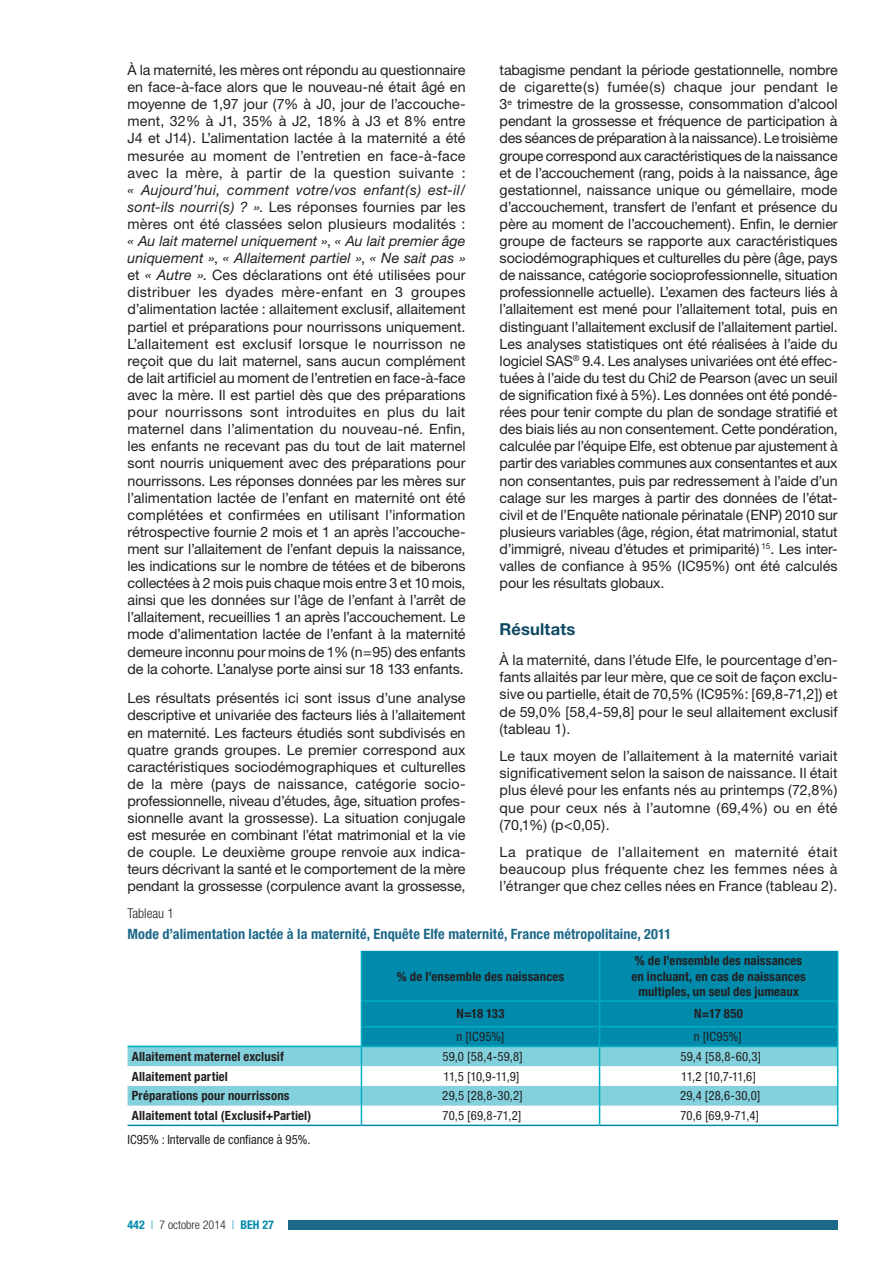
<style>
.page{position:relative;width:893px;height:1263px;background:#fff}
.page>*{position:absolute;margin:0;border:0;box-sizing:border-box;transform-origin:0 0}
.t1{font:700 16.5px "Helvetica Neue";color:#0b4660}
.t2{font:14.25px/17.1px "Helvetica Neue";color:#231f20;text-align:justify}
.t3{font:700 condensed 14.25px "Helvetica Neue LT Std";letter-spacing:.01em;color:#1c6889}
.t4{font:300 condensed 13.5px "Helvetica Neue LT Std";color:#231f20}
.t5{font:700 condensed 12.75px/15.3px "Helvetica Neue LT Std";letter-spacing:.015em;color:#231f20;text-align:center}
.t6{font:condensed 12.75px "Helvetica Neue LT Std";letter-spacing:.005em;color:#231f20}
.t7{font:300 condensed 12px "Helvetica Neue LT Std";color:#231f20}
.s1{font-style:italic}
.s2{font-family:"Helvetica Neue";font-weight:700;color:#008aac}
.s3{color:#008aac}
</style>
<div class="page">
<div style="left:279px;top:1220px;width:559px;height:10px;background:#1c6889"></div>
<div style="left:276px;top:1219px;width:12px;height:12px;background:#fff"></div>
<div style="left:362px;top:951px;width:475px;height:49px;background:#008aac"></div>
<hr style="left:128px;top:1124px;width:233px;height:2px;background:#008aac">
<hr style="left:361px;top:1124px;width:239px;height:2px;background:#008aac">
<hr style="left:600px;top:1124px;width:238px;height:2px;background:#008aac">
<hr style="left:361px;top:951px;width:1px;height:49px;background:#00aec4">
<hr style="left:599px;top:951px;width:1px;height:49px;background:#00aec4">
<hr style="left:837px;top:951px;width:1px;height:49px;background:#00aec4">
<svg style="left:128px;top:1002px;width:710px;height:122px"></svg>
<hr style="left:361px;top:1026px;width:239px;height:1px;background:#00aec4">
<hr style="left:600px;top:1026px;width:238px;height:1px;background:#00aec4">
<hr style="left:128px;top:1046px;width:233px;height:1px;background:#00aec4">
<hr style="left:361px;top:1046px;width:239px;height:1px;background:#00aec4">
<hr style="left:600px;top:1046px;width:238px;height:1px;background:#00aec4">
<hr style="left:361px;top:1000px;width:239px;height:2px;background:#00aec4">
<hr style="left:600px;top:1000px;width:238px;height:2px;background:#00aec4">
<p class="t2" style="left:128px;top:61px;width:340px">À la maternité, les mères ont répondu au questionnaire en face-à-face alors que le nouveau-né était âgé en moyenne de 1,97 jour (7% à J0, jour de l’accouche&shy;ment, 32% à J1, 35% à J2, 18% à J3 et 8% entre J4 et J14). L’alimentation lactée à la maternité a été mesurée au moment de l’entretien en face-à-face avec la mère, à partir de la question suivante :</p>
<p class="t2" style="left:128px;top:181px;width:340px"><span class="s1">« Aujourd’hui, comment votre/vos enfant(s) est-il/ sont-ils nourri(s) ? »</span>. Les réponses fournies par les mères ont été classées selon plusieurs modalités : <span class="s1">« Au lait maternel uniquement »</span>, <span class="s1">« Au lait premier âge uniquement »</span>, <span class="s1">« Allaitement partiel »</span>, <span class="s1">« Ne sait pas » </span>et <span class="s1">« Autre »</span>. Ces déclarations ont été utilisées pour distribuer les dyades mère-enfant en 3 groupes d’alimentation lactée : allaitement exclusif, allaitement partiel et préparations pour nourrissons uniquement.<br>L’allaitement est exclusif lorsque le nourrisson ne reçoit que du lait maternel, sans aucun complément de lait artificiel au moment de l’entretien en face-à-face avec la mère. I l est partiel dès que des préparations pour nourrissons sont introduites en plus du lait maternel dans l’alimentation du nouveau-né. Enfin, les enfants ne recevant pas du tout de lait maternel sont nourris uniquement avec des préparations pour nourrissons. Les réponses données par les mères sur l’alimentation lactée de l’enfant en maternité ont été complétées et confirmées en utilisant l’information rétrospective fournie 2 mois et 1 an après l’accouche&shy;ment sur l’allaitement de l’enfant depuis la naissance, les indications sur le nombre de tétées et de biberons collectées à 2 mois puis chaque mois entre 3 et 10 mois, ainsi que les données sur l’âge de l’enfant à l’arrêt de l’allaitement, recueillies 1 an après l’accouchement. Le mode d’alimentation lactée de l’enfant à la maternité demeure inconnu pour moins de 1% (n=95) des enfants de la cohorte. L’analyse porte ainsi sur 18 133 enfants.</p>
<p class="t2" style="left:128px;top:689px;width:340px">Les résultats présentés ici sont issus d’une analyse descriptive et univariée des facteurs liés à l’allaitement en maternité. Les facteurs étudiés sont subdivisés en quatre grands groupes. Le premier correspond aux caractéristiques sociodémographiques et culturelles de la mère (pays de naissance, catégorie socio&shy;professionnelle, niveau d’études, âge, situation profes&shy;sionnelle avant la grossesse). La situation conjugale est mesurée en combinant l’état matrimonial et la vie de couple. Le deuxième groupe renvoie aux indica&shy;teurs décrivant la santé et le comportement de la mère pendant la grossesse (corpulence avant la grossesse,</p>
<p class="t2" style="left:500px;top:61px;width:340px">tabagisme pendant la période gestationnelle, nombre de cigarette(s) fumée(s) chaque jour pendant le 3<sup>e</sup> trimestre de la grossesse, consommation d’alcool pendant la grossesse et fréquence de participation à des séances de préparation à la naissance). Le troisième groupe correspond aux caractéristiques de la naissance et de l’accouchement (rang, poids à la naissance, âge gestationnel, naissance unique ou gémellaire, mode d’accouchement, transfert de l’enfant et présence du père au moment de l’accouchement). Enfin, le dernier groupe de facteurs se rapporte aux caractéristiques sociodémographiques et culturelles du père (âge, pays de naissance, catégorie socioprofessionnelle, situation professionnelle actuelle). L’examen des facteurs liés à l’allaitement est mené pour l’allaitement total, puis en distinguant l’allaitement exclusif de l’allaitement partiel.<br>Les analyses statistiques ont été réalisées à l’aide du logiciel SAS<sup>®</sup> 9.4. Les analyses univariées ont été effec&shy;tuées à l’aide du test du Chi2 de Pearson (avec un seuil de signification fixé à 5%). Les données ont été pondé&shy;rées pour tenir compte du plan de sondage stratifié et des biais liés au non consentement. Cette pondération, calculée par l’équipe Elfe, est obtenue par ajustement à partir des variables communes aux consentantes et aux non consentantes, puis par redressement à l’aide d’un calage sur les marges à partir des données de l’état&shy;civil et de l’Enquête nationale périnatale (EN P) 2010 sur plusieurs variables (âge, région, état matrimonial, statut d’immigré, niveau d’études et primiparité) <sup>15</sup>. Les inter&shy;valles de confiance à 95% (IC95%) ont été calculés pour les résultats globaux.</p>
<p class="t1" style="left:500px;top:619px;width:77px">Résultats</p>
<p class="t2" style="left:500px;top:651px;width:340px">À la maternité, dans l’étude Elfe, le pourcentage d’en&shy;fants allaités par leur mère, que ce soit de façon exclu&shy;sive ou partielle, était de 70,5% (IC95%: [69,8-71,2]) et de 59,0% [58,4-59,8] pour le seul allaitement exclusif (tableau 1).</p>
<p class="t2" style="left:500px;top:747px;width:340px">Le taux moyen de l’allaitement à la maternité variait significativement selon la saison de naissance. I l était plus élevé pour les enfants nés au printemps (72,8%) que pour ceux nés à l’automne (69,4%) ou en été (70,1%) (p&lt;0,05).</p>
<p class="t2" style="left:500px;top:843px;width:340px">La pratique de l’allaitement en maternité était beaucoup plus fréquente chez les femmes nées à l’étranger que chez celles nées en France (tableau 2).</p>
<p class="t4" style="left:128px;top:905px;width:48px">Tableau 1</p>
<p class="t3" style="left:128px;top:926px;width:545px">Mode d’alimentation lactée à la maternité, Enquête Elfe maternité, France métropolitaine, 2011</p>
<p class="t5" style="left:397px;top:968px;width:169px">% de l’ensemble des naissances</p>
<p class="t5" style="left:631px;top:953px;width:176px">% de l’ensemble des naissances en incluant, en cas de naissances multiples, un seul des jumeaux</p>
<p class="t5" style="left:456px;top:1006px;width:49px">N=18 133</p>
<p class="t5" style="left:694px;top:1006px;width:50px">N=17 850</p>
<p class="t6" style="left:456px;top:1029px;width:49px">n [IC95%]</p>
<p class="t6" style="left:694px;top:1029px;width:49px">n [IC95%]</p>
<p class="t5" style="left:132px;top:1048px;width:154px">Allaitement maternel exclusif</p>
<p class="t6" style="left:442px;top:1049px;width:82px">59,0 [58,4-59,8]</p>
<p class="t6" style="left:680px;top:1049px;width:82px">59,4 [58,8-60,3]</p>
<p class="t5" style="left:132px;top:1068px;width:98px">Allaitement partiel</p>
<p class="t6" style="left:444px;top:1069px;width:77px">11,5 [10,9-11,9]</p>
<p class="t6" style="left:681px;top:1069px;width:76px">11,2 [10,7-11,6]</p>
<p class="t5" style="left:132px;top:1088px;width:159px">Préparations pour nourrissons</p>
<p class="t6" style="left:442px;top:1088px;width:82px">29,5 [28,8-30,2]</p>
<p class="t6" style="left:680px;top:1088px;width:82px">29,4 [28,6-30,0]</p>
<p class="t5" style="left:132px;top:1108px;width:181px">Allaitement total (Exclusif+Partiel)</p>
<p class="t6" style="left:443px;top:1108px;width:81px">70,5 [69,8-71,2]</p>
<p class="t6" style="left:680px;top:1108px;width:80px">70,6 [69,9-71,4]</p>
<p class="t6" style="left:128px;top:1132px;width:185px">IC95% : Intervalle de confiance à 95%.</p>
<p class="t7" style="left:128px;top:1218px;width:148px"><span class="s2">442</span> <span class="s3">|</span> 7 octobre 2014 <span class="s3">|</span> <span class="s2">BEH 27</span></p>
</div>
